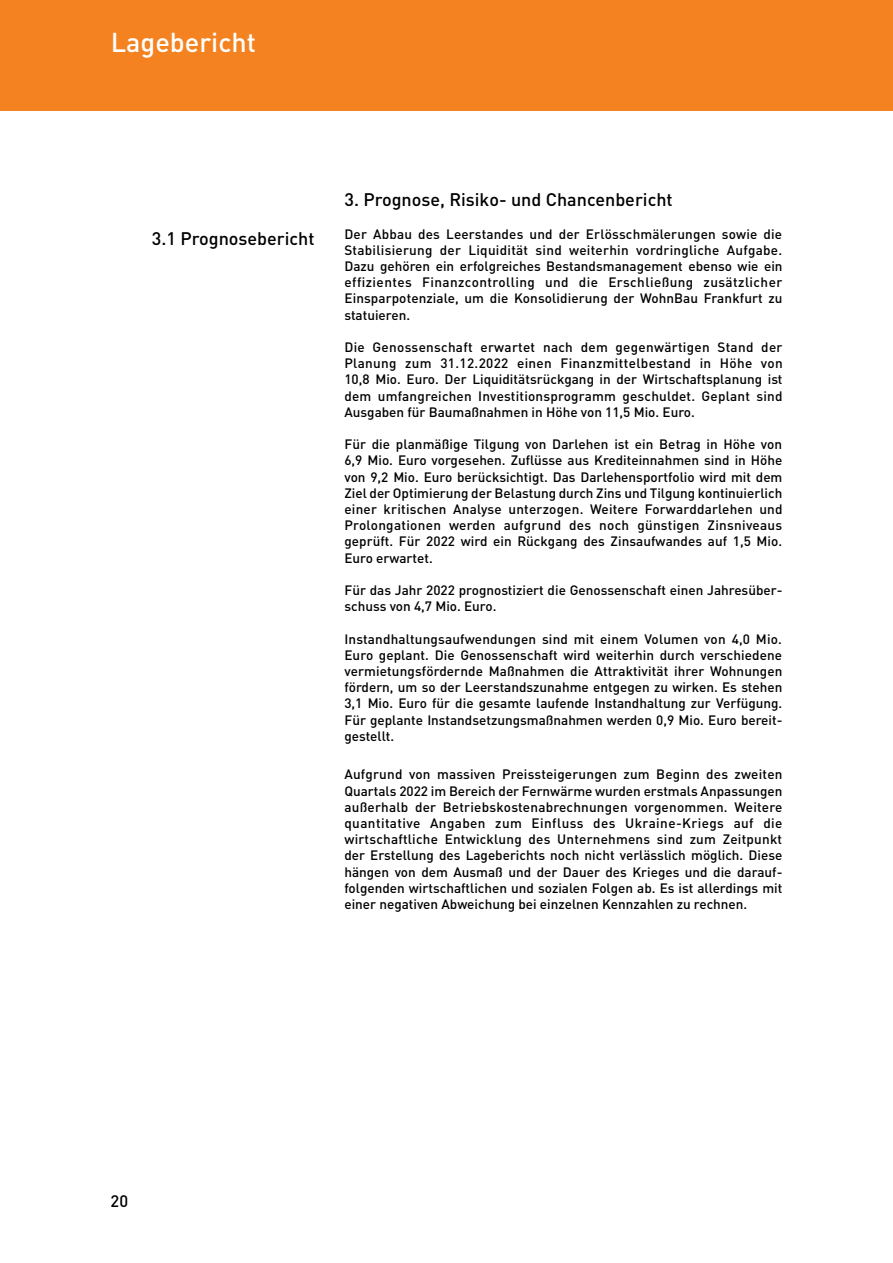
<style>
.page{position:relative;width:893px;height:1263px;background:#fff}
.page>*{position:absolute;margin:0;border:0;box-sizing:border-box;transform-origin:0 0}
.t1{font:500 27px "DIN";color:#fff}
.t2{font:500 18px "DIN";color:#000}
.t3{font:500 16.5px "DIN";color:#000}
.t4{font:500 13.5px/16.2px "DIN";color:#000;text-align:justify}
</style>
<div class="page">
<div style="left:0;top:0;width:893px;height:111px;background:#f58220"></div>
<h1 class="t1" style="left:111px;top:25px;width:147px">Lagebericht</h1>
<h2 class="t2" style="left:152px;top:227px;width:164px">3.1 Prognosebericht</h2>
<h2 class="t2" style="left:344px;top:188px;width:330px">3. Prognose, Risiko- und Chancenbericht</h2>
<p class="t4" style="left:344px;top:225px;width:440px">Der Abbau des Leerstandes und der Erlösschmälerungen sowie die Stabilisierung der Liquidität sind weiterhin vordringliche Aufgabe.<br>Dazu gehören ein erfolgreiches Bestandsmanagement ebenso wie ein effizientes Finanzcontrolling und die Erschließung zusätzlicher Einsparpotenziale, um die Konsolidierung der WohnBau Frankfurt zu statuieren.</p>
<p class="t4" style="left:344px;top:339px;width:440px">Die Genossenschaft erwartet nach dem gegenwärtigen Stand der Planung zum 31.12.2022 einen Finanzmittelbestand in Höhe von 10,8 Mio. Euro. Der Liquiditätsrückgang in der Wirtschaftsplanung ist dem umfangreichen Investitionsprogramm geschuldet. Geplant sind Ausgaben für Baumaßnahmen in Höhe von 11,5 Mio. Euro.</p>
<p class="t4" style="left:344px;top:436px;width:440px">Für die planmäßige Tilgung von Darlehen ist ein Betrag in Höhe von 6,9 Mio. Euro vorgesehen. Zuflüsse aus Krediteinnahmen sind in Höhe von 9,2 Mio. Euro berücksichtigt. Das Darlehensportfolio wird mit dem Ziel der Optimierung der Belastung durch Zins und Tilgung kontinuierlich einer kritischen Analyse unterzogen. Weitere Forwarddarlehen und Prolongationen werden aufgrund des noch günstigen Zinsniveaus geprüft. Für 2022 wird ein Rückgang des Zinsaufwandes auf 1,5 Mio.<br>Euro erwartet.</p>
<p class="t4" style="left:344px;top:582px;width:439px">Für das Jahr 2022 prognostiziert die Genossenschaft einen Jahresüber&shy;schuss von 4,7 Mio. Euro.</p>
<p class="t4" style="left:344px;top:630px;width:440px">Instandhaltungsaufwendungen sind mit einem Volumen von 4,0 Mio.<br>Euro geplant. Die Genossenschaft wird weiterhin durch verschiedene vermietungsfördernde Maßnahmen die Attraktivität ihrer Wohnungen fördern, um so der Leerstandszunahme entgegen zu wirken. Es stehen 3,1 Mio. Euro für die gesamte laufende Instandhaltung zur Verfügung.<br>Für geplante Instandsetzungsmaßnahmen werden 0,9 Mio. Euro bereit&shy;gestellt.</p>
<p class="t4" style="left:344px;top:766px;width:440px">Aufgrund von massiven Preissteigerungen zum Beginn des zweiten Quartals 2022 im Bereich der Fernwärme wurden erstmals Anpassungen außerhalb der Betriebskostenabrechnungen vorgenommen. Weitere quantitative Angaben zum Einfluss des Ukraine-Kriegs auf die wirtschaftliche Entwicklung des Unternehmens sind zum Zeitpunkt der Erstellung des Lageberichts noch nicht verlässlich möglich. Diese hängen von dem Ausmaß und der Dauer des Krieges und die darauf&shy;folgenden wirtschaftlichen und sozialen Folgen ab. Es ist allerdings mit einer negativen Abweichung bei einzelnen Kennzahlen zu rechnen.</p>
<p class="t3" style="left:111px;top:1190px;width:19px">20</p>
</div>
